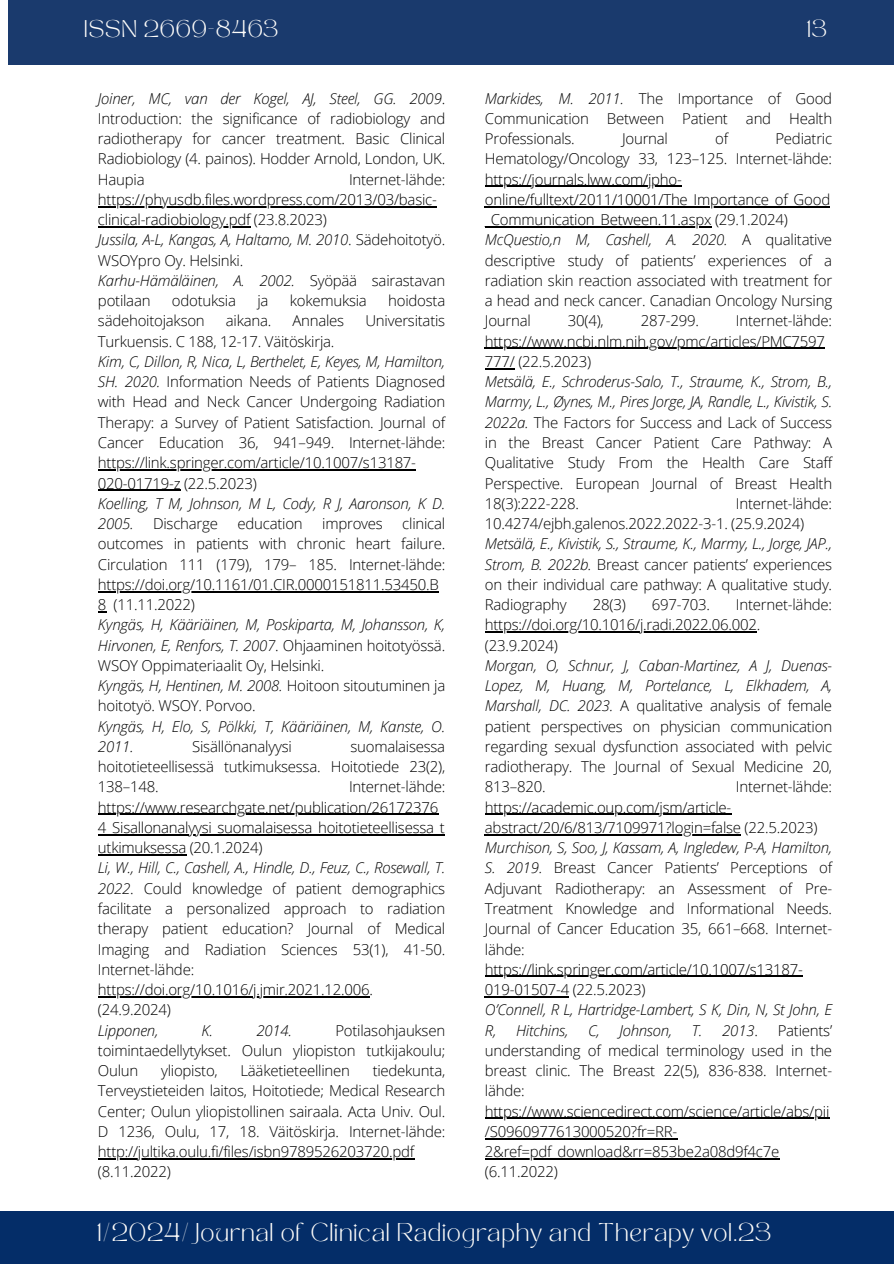
<style>
.page{position:relative;width:894px;height:1264px;background:#fff}
.page>*{position:absolute;margin:0;border:0;box-sizing:border-box;transform-origin:0 0}
.t1{font:18px "TAN MONCHERI Regular";letter-spacing:.045em;color:#fdfcfa}
.t2{font:16.95px "TAN MONCHERI Regular";letter-spacing:.045em;color:#fdfcfa}
.t3{font:300 15px/20.2px "Open Sans";letter-spacing:-.015em;color:#000}
.t4{font:italic 300 15px/20.2px "Open Sans";letter-spacing:-.015em;color:#000}
.s1{font-style:italic}
.s2{font-style:normal}
</style>
<div class="page">
<div style="left:0;top:1211px;width:893px;height:52px;background:#042d68"></div>
<div style="left:9px;top:0;width:884px;height:65px;background:#1a3a6d"></div>
<hr style="left:98px;top:206px;width:338px;height:1px;background:#000">
<hr style="left:98px;top:226px;width:152px;height:1px;background:#000">
<hr style="left:98px;top:469px;width:318px;height:1px;background:#000">
<hr style="left:98px;top:489px;width:82px;height:2px;background:#000">
<hr style="left:98px;top:591px;width:340px;height:1px;background:#000">
<hr style="left:98px;top:813px;width:340px;height:2px;background:#000">
<hr style="left:98px;top:834px;width:346px;height:1px;background:#000">
<hr style="left:98px;top:854px;width:88px;height:1px;background:#000">
<hr style="left:98px;top:996px;width:271px;height:1px;background:#000">
<hr style="left:98px;top:1158px;width:316px;height:1px;background:#000">
<hr style="left:485px;top:186px;width:196px;height:1px;background:#000">
<hr style="left:485px;top:206px;width:344px;height:1px;background:#000">
<hr style="left:485px;top:226px;width:226px;height:1px;background:#000">
<hr style="left:485px;top:348px;width:339px;height:1px;background:#000">
<svg style="left:485px;top:368px;width:29px;height:1px"></svg>
<hr style="left:485px;top:631px;width:271px;height:1px;background:#000">
<hr style="left:485px;top:813px;width:246px;height:2px;background:#000">
<hr style="left:485px;top:834px;width:255px;height:1px;background:#000">
<hr style="left:485px;top:975px;width:317px;height:2px;background:#000">
<hr style="left:485px;top:996px;width:84px;height:1px;background:#000">
<hr style="left:485px;top:1117px;width:344px;height:1px;background:#000">
<hr style="left:485px;top:1137px;width:192px;height:2px;background:#000">
<hr style="left:485px;top:1158px;width:294px;height:1px;background:#000">
<p class="t2" style="left:84px;top:19px;width:196px">ISSN 2669-8463</p>
<p class="t2" style="left:807px;top:19px;width:21px">13</p>
<p class="t3" style="left:98px;top:88px;width:348px;text-align:justify"><span class="s1">Joiner, MC, van der Kogel, AJ, Steel, GG. 2009</span>.<br>Introduction: the significance of radiobiology and radiotherapy for cancer treatment. Basic Clinical Radiobiology (4. painos). Hodder Arnold, London, UK.<br>Haupia</p>
<p class="t3" style="left:349px;top:169px;width:98px">Internet-lähde:</p>
<p class="t3" style="left:98px;top:189px;width:340px">https://phyusdb.files.wordpress.com/2013/03/basic-</p>
<p class="t3" style="left:98px;top:209px;width:348px">clinical-radiobiology.pdf (23.8.2023)<br><span class="s1">Jussila, A-L, Kangas, A, Haltamo, M. 2010</span>. Sädehoitotyö.<br>WSOYpro Oy. Helsinki.<br><span class="s1">Karhu-Hämäläinen, A. 2002.</span> Syöpää sairastavan potilaan</p>
<p class="t3" style="left:172px;top:290px;width:66px">odotuksia</p>
<p class="t3" style="left:257px;top:290px;width:13px">ja</p>
<p class="t3" style="left:290px;top:290px;width:79px">kokemuksia</p>
<p class="t3" style="left:388px;top:290px;width:58px">hoidosta</p>
<p class="t3" style="left:98px;top:310px;width:108px">sädehoitojakson</p>
<p class="t3" style="left:226px;top:310px;width:47px">aikana.</p>
<p class="t3" style="left:292px;top:310px;width:53px">Annales</p>
<p class="t3" style="left:365px;top:310px;width:81px">Universitatis</p>
<p class="t3" style="left:98px;top:331px;width:349px">Turkuensis. C 188, 12-17. Väitöskirja.<br><span class="s1">Kim, C, Dillon, R, Nica, L, Berthelet, E, Keyes, M, Hamilton, SH. 2020.</span> Information Needs of Patients Diagnosed with Head and Neck Cancer Undergoing Radiation</p>
<p class="t3" style="left:98px;top:412px;width:348px">Therapy: a Survey of Patient Satisfaction. Journal of<br>Cancer Education 36, 941–949. Internet-lähde:</p>
<p class="t3" style="left:98px;top:452px;width:348px">https://link.springer.com/article/10.1007/s13187- 020-01719-z (22.5.2023)<br><span class="s1">Koelling, T M, Johnson, M L, Cody, R J, Aaronson, K D.<br>2005.</span></p>
<p class="t3" style="left:98px;top:513px;width:348px;text-align:justify;text-indent:304px">clinical outcomes in patients with chronic heart failure.<br>Circulation 111 (179), 179– 185. Internet-lähde:</p>
<p class="t3" style="left:98px;top:574px;width:348px">https://doi.org/10.1161/01.CIR.0000151811.53450.B 8 (11.11.2022)<br><span class="s1">Kyngäs, H, Kääriäinen, M, Poskiparta, M, Johansson, K, Hirvonen, E, Renfors, T. 2007</span>. Ohjaaminen hoitotyössä.<br>WSOY Oppimateriaalit Oy, Helsinki.<br><span class="s1">Kyngäs, H, Hentinen, M. 2008.</span> Hoitoon sitoutuminen ja</p>
<p class="t4" style="left:98px;top:695px;width:348px"><span class="s2">hoitotyö. WSOY. Porvoo.<br></span>Kyngäs, H, Elo, S, Pölkki, T, Kääriäinen, M, Kanste, O.</p>
<p class="t4" style="left:98px;top:736px;width:37px">2011.</p>
<p class="t3" style="left:192px;top:736px;width:101px">Sisällönanalyysi</p>
<p class="t3" style="left:153px;top:513px;width:66px">Discharge</p>
<p class="t3" style="left:237px;top:513px;width:67px">education</p>
<p class="t3" style="left:322px;top:513px;width:62px">improves</p>
<p class="t3" style="left:98px;top:736px;width:348px;text-align:justify;text-indent:252px">suomalaisessa hoitotieteellisessä tutkimuksessa. Hoitotiede 23(2), 138–148.</p>
<p class="t3" style="left:349px;top:776px;width:98px">Internet-lähde:</p>
<p class="t3" style="left:98px;top:796px;width:342px">https://www.researchgate.net/publication/26172376</p>
<p class="t3" style="left:98px;top:817px;width:348px">4_Sisallonanalyysi_suomalaisessa_hoitotieteellisessa_t utkimuksessa (20.1.2024)<br><span class="s1">Li, W., Hill, C., Cashell, A., Hindle, D., Feuz, C., Rosewall, T.<br>2022</span>. Could knowledge of patient demographics facilitate a personalized approach to radiation therapy patient education? Journal of Medical Imaging and Radiation Sciences 53(1), 41-50.</p>
<p class="t3" style="left:98px;top:958px;width:98px">Internet-lähde:</p>
<p class="t3" style="left:98px;top:979px;width:276px">https://doi.org/10.1016/j.jmir.2021.12.006. (24.9.2024)<br><span class="s1">Lipponen,</span></p>
<p class="t3" style="left:98px;top:1019px;width:348px;text-align:justify;text-indent:237px">Potilasohjauksen toimintaedellytykset. Oulun yliopiston tutkijakoulu; Oulun</p>
<p class="t4" style="left:201px;top:1019px;width:13px">K.</p>
<p class="t4" style="left:256px;top:1019px;width:37px">2014.</p>
<p class="t3" style="left:98px;top:1060px;width:348px;text-align:justify;text-indent:274px">tiedekunta, Terveystieteiden laitos, Hoitotiede; Medical Research Center; Oulun yliopistollinen sairaala. Acta Univ. Oul.<br>D 1236, Oulu, 17, 18. Väitöskirja. Internet-lähde:</p>
<p class="t3" style="left:98px;top:1141px;width:317px">http://jultika.oulu.fi/files/isbn9789526203720.pdf (8.11.2022)</p>
<p class="t3" style="left:161px;top:1060px;width:58px">yliopisto,</p>
<p class="t3" style="left:240px;top:1060px;width:111px">Lääketieteellinen</p>
<p class="t3" style="left:485px;top:88px;width:349px;text-align:justify"><span class="s1">Markides, M. 2011.</span> The Importance of Good Communication Between Patient and Health Professionals.</p>
<p class="t3" style="left:622px;top:128px;width:47px">Journal</p>
<p class="t3" style="left:715px;top:128px;width:15px">of</p>
<p class="t3" style="left:485px;top:128px;width:348px;text-align:right">Pediatric<br>Hematology/Oncology 33, 123–125. Internet-lähde:</p>
<p class="t3" style="left:485px;top:169px;width:198px">https://journals.lww.com/jpho-</p>
<h2 class="t3" style="left:485px;top:189px;width:348px">online/fulltext/2011/10001/The_Importance_of_Good _Communication_Between.11.aspx (29.1.2024)<br><span class="s1">McQuestio,n M, Cashell, A. 2020.</span> A qualitative descriptive study of patients’ experiences of a radiation skin reaction associated with treatment for a head and neck cancer. Canadian Oncology Nursing Journal</h2>
<p class="t3" style="left:485px;top:310px;width:348px;text-indent:251px">Internet-lähde: https://www.ncbi.nlm.nih.gov/pmc/articles/PMC7597<br>777/ (22.5.2023)</p>
<p class="t3" style="left:485px;top:371px;width:348px;text-align:justify"><span class="s1">Metsälä, E., Schroderus-Salo, T., Straume, K., Strom, B., Marmy, L., Øynes, M., Pires Jorge, JA, Randle, L., Kivistik, S.<br>2022a.</span> The Factors for Success and Lack of Success in the Breast Cancer Patient Care Pathway: A Qualitative Study From the Health Care Staff Perspective. European Journal of Breast Health 18(3):222-228.</p>
<p class="t3" style="left:567px;top:310px;width:37px">30(4),</p>
<p class="t3" style="left:640px;top:310px;width:60px">287-299.</p>
<p class="t3" style="left:485px;top:493px;width:348px;text-indent:251px">Internet-lähde:<br>10.4274/ejbh.galenos.2022.2022-3-1. (25.9.2024)</p>
<p class="t3" style="left:485px;top:533px;width:348px;text-align:justify"><span class="s1">Metsälä, E., Kivistik, S., Straume, K., Marmy, L., Jorge, JAP., Strom, B. 2022b.</span> Breast cancer patients’ experiences on their individual care pathway: A qualitative study.<br>Radiography</p>
<p class="t3" style="left:485px;top:594px;width:348px;text-indent:251px">Internet-lähde: https://doi.org/10.1016/j.radi.2022.06.002. (23.9.2024)</p>
<p class="t3" style="left:485px;top:655px;width:349px;text-align:justify"><span class="s1">Morgan, O, Schnur, J, Caban-Martinez, A J, Duenas-Lopez, M, Huang, M, Portelance, L, Elkhadem, A, Marshall, DC. 2023.</span> A qualitative analysis of female patient perspectives on physician communication regarding sexual dysfunction associated with pelvic radiotherapy. The Journal of Sexual Medicine 20, 813–820.</p>
<p class="t3" style="left:592px;top:594px;width:34px">28(3)</p>
<p class="t3" style="left:651px;top:594px;width:60px">697-703.</p>
<p class="t3" style="left:735px;top:776px;width:98px">Internet-lähde:</p>
<p class="t3" style="left:485px;top:796px;width:334px">https://academic.oup.com/jsm/article&shy;abstract/20/6/813/7109971?login=false (22.5.2023)</p>
<p class="t3" style="left:485px;top:837px;width:348px"><span class="s1">Murchison, S, Soo, J, Kassam, A, Ingledew, P-A, Hamilton, S. 2019.</span> Breast Cancer Patients’ Perceptions of Adjuvant Radiotherapy: an Assessment of Pre-Treatment Knowledge and Informational Needs.<br>Journal of Cancer Education 35, 661–668. Internet&shy;lähde: https://link.springer.com/article/10.1007/s13187- 019-01507-4 (22.5.2023)</p>
<p class="t4" style="left:485px;top:999px;width:348px">O’Connell, R L, Hartridge-Lambert, S K, Din, N, St John, E<br>R,</p>
<p class="t4" style="left:516px;top:1019px;width:54px">Hitchins,</p>
<p class="t4" style="left:588px;top:1019px;width:13px">C,</p>
<p class="t4" style="left:619px;top:1019px;width:54px">Johnson,</p>
<p class="t4" style="left:691px;top:1019px;width:67px">T. 2013<span class="s2">.</span></p>
<p class="t3" style="left:485px;top:1019px;width:348px;text-indent:293px">Patients’ understanding of medical terminology used in the breast clinic. The Breast 22(5), 836-838. Internet&shy;lähde: https://www.sciencedirect.com/science/article/abs/pii /S0960977613000520?fr=RR-2&amp;ref=pdf_download&amp;rr=853be2a08d9f4c7e (6.11.2022)</p>
<h1 class="t1" style="left:97px;top:1222px;width:675px">1/2024/Journal of Clinical Radiography and Therapy vol.23</h1>
</div>
